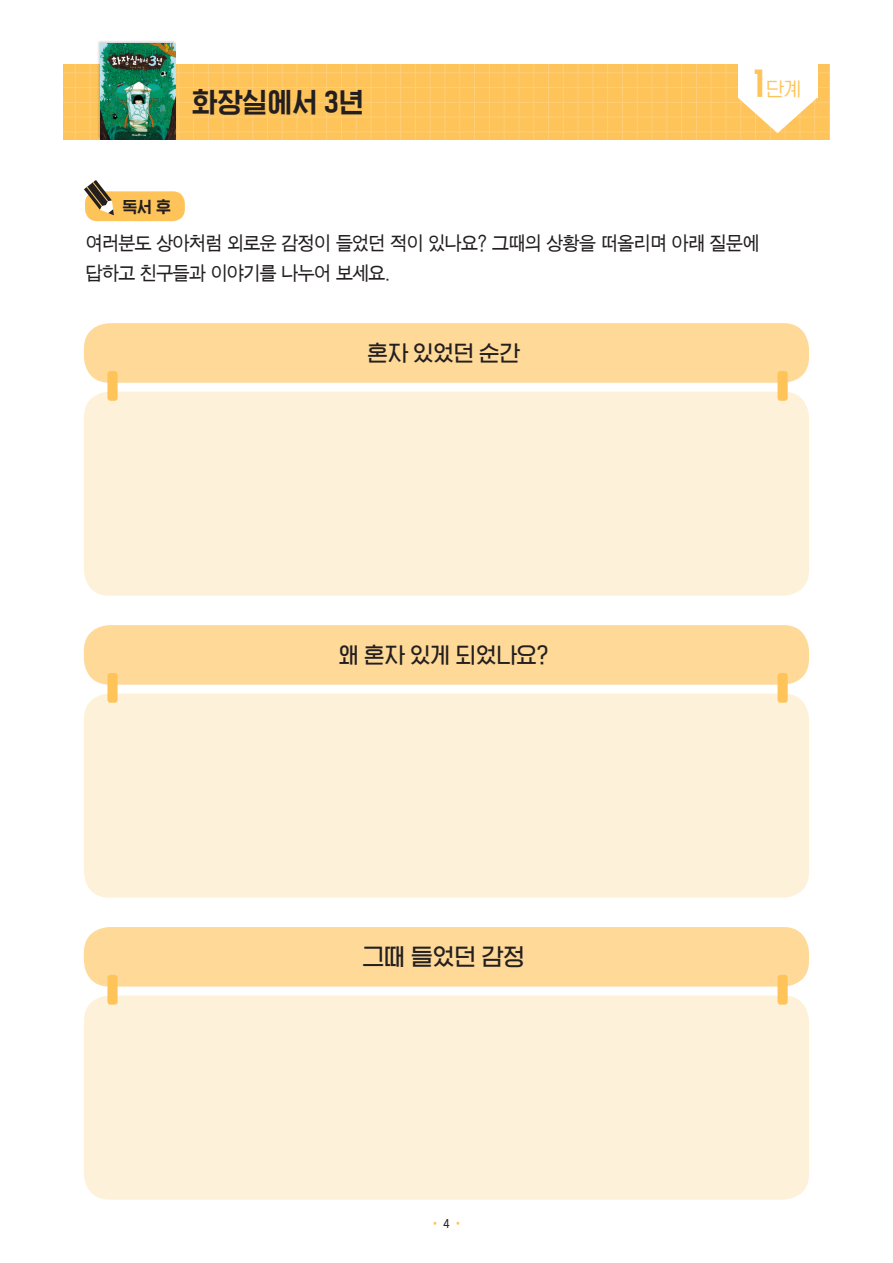
<style>
.page{position:relative;width:893px;height:1263px;background:#fff}
.page>*{position:absolute;margin:0;border:0;box-sizing:border-box;transform-origin:0 0}
.본문_파란상자{font:28.5px "HGG Gothicssi P80 g";color:#231f20}
.문제-소{font:24px "HGG Gothicssi P60 g";color:#231f20}
.문제-소-2{font:22.5px "HGG Gothicssi P60 g";color:#231f20}
.t1{font:19.65px "HGG Gothicssi P40 g";color:#fec459}
.본문_파란상자-2{font:19.5px "SMJ Gothic 10 Pro";letter-spacing:-.1em;color:#231f20;scale:.93 1}
.t2{font:16.5px "HGG Gothicssi P80 g";color:#231f20}
.본문_파란상자-3{font:12px "SMJ Gothic 10 Pro";color:#fec459;scale:.93 1}
.s1{font-family:"HGG Gothicssi P80 g";font-size:36px}
.s2{color:#231f20}
</style>
<div class="page">
<div style="left:63px;top:65px;width:767px;height:75px;background:#fec459"></div>
<hr style="left:282px;top:65px;width:1px;height:75px;background:#fece7a">
<hr style="left:740px;top:65px;width:1px;height:75px;background:#fece7a">
<hr style="left:622px;top:65px;width:1px;height:75px;background:#fece7a">
<hr style="left:400px;top:65px;width:1px;height:75px;background:#fece7a">
<hr style="left:563px;top:65px;width:1px;height:75px;background:#fece7a">
<hr style="left:341px;top:65px;width:1px;height:75px;background:#fece7a">
<hr style="left:799px;top:65px;width:1px;height:75px;background:#fece7a">
<hr style="left:223px;top:65px;width:1px;height:75px;background:#fece7a">
<hr style="left:681px;top:65px;width:1px;height:75px;background:#fece7a">
<hr style="left:459px;top:65px;width:1px;height:75px;background:#fece7a">
<hr style="left:75px;top:65px;width:1px;height:75px;background:#fece7a">
<hr style="left:533px;top:65px;width:1px;height:75px;background:#fece7a">
<hr style="left:311px;top:65px;width:1px;height:75px;background:#fece7a">
<hr style="left:770px;top:65px;width:1px;height:75px;background:#fece7a">
<hr style="left:193px;top:65px;width:1px;height:75px;background:#fece7a">
<hr style="left:652px;top:65px;width:1px;height:75px;background:#fece7a">
<hr style="left:430px;top:65px;width:1px;height:75px;background:#fece7a">
<hr style="left:592px;top:65px;width:1px;height:75px;background:#fece7a">
<hr style="left:371px;top:65px;width:1px;height:75px;background:#fece7a">
<hr style="left:829px;top:65px;width:1px;height:75px;background:#fece7a">
<hr style="left:252px;top:65px;width:1px;height:75px;background:#fece7a">
<hr style="left:711px;top:65px;width:1px;height:75px;background:#fece7a">
<hr style="left:489px;top:65px;width:1px;height:75px;background:#fece7a">
<hr style="left:519px;top:65px;width:1px;height:75px;background:#fece7a">
<hr style="left:297px;top:65px;width:1px;height:75px;background:#fece7a">
<hr style="left:755px;top:65px;width:1px;height:75px;background:#fece7a">
<hr style="left:178px;top:65px;width:1px;height:75px;background:#fece7a">
<hr style="left:637px;top:65px;width:1px;height:75px;background:#fece7a">
<hr style="left:415px;top:65px;width:1px;height:75px;background:#fece7a">
<hr style="left:578px;top:65px;width:1px;height:75px;background:#fece7a">
<hr style="left:356px;top:65px;width:1px;height:75px;background:#fece7a">
<hr style="left:814px;top:65px;width:1px;height:75px;background:#fece7a">
<hr style="left:238px;top:65px;width:1px;height:75px;background:#fece7a">
<hr style="left:696px;top:65px;width:1px;height:75px;background:#fece7a">
<hr style="left:474px;top:65px;width:1px;height:75px;background:#fece7a">
<hr style="left:90px;top:65px;width:1px;height:75px;background:#fece7a">
<hr style="left:548px;top:65px;width:1px;height:75px;background:#fece7a">
<hr style="left:326px;top:65px;width:1px;height:75px;background:#fece7a">
<hr style="left:785px;top:65px;width:1px;height:75px;background:#fece7a">
<hr style="left:208px;top:65px;width:1px;height:75px;background:#fece7a">
<hr style="left:666px;top:65px;width:1px;height:75px;background:#fece7a">
<hr style="left:445px;top:65px;width:1px;height:75px;background:#fece7a">
<hr style="left:607px;top:65px;width:1px;height:75px;background:#fece7a">
<hr style="left:385px;top:65px;width:1px;height:75px;background:#fece7a">
<hr style="left:267px;top:65px;width:1px;height:75px;background:#fece7a">
<hr style="left:726px;top:65px;width:1px;height:75px;background:#fece7a">
<hr style="left:504px;top:65px;width:1px;height:75px;background:#fece7a">
<hr style="left:63px;top:117px;width:767px;height:1px;background:#fece7a">
<hr style="left:63px;top:87px;width:767px;height:1px;background:#fece7a">
<hr style="left:63px;top:131px;width:767px;height:1px;background:#fece7a">
<hr style="left:63px;top:72px;width:767px;height:1px;background:#fece7a">
<hr style="left:63px;top:102px;width:767px;height:1px;background:#fece7a">
<svg style="left:738px;top:98px;width:79px;height:35px"></svg>
<div style="left:738px;top:27px;width:79px;height:71px;background:#fff"></div>
<div style="left:85px;top:191px;width:100px;height:30px;background:#fec459;border-radius:12px"></div>
<svg style="left:84px;top:180px;width:30px;height:35px"></svg>
<div style="left:97px;top:40px;width:79px;height:100px;background:#231f20;opacity:.2"></div>
<img style="left:101px;top:44px;width:75px;height:96px">
<div style="left:84px;top:323px;width:725px;height:60px;background:#fed998;border-radius:26px"></div>
<div style="left:84px;top:392px;width:725px;height:204px;background:#fef1d9;border-radius:26px"></div>
<div style="left:107px;top:371px;width:11px;height:30px;background:#fec459;border-radius:3px"></div>
<div style="left:777px;top:371px;width:11px;height:30px;background:#fec459;border-radius:3px"></div>
<div style="left:84px;top:625px;width:725px;height:60px;background:#fed998;border-radius:26px"></div>
<div style="left:84px;top:694px;width:725px;height:204px;background:#fef1d9;border-radius:26px"></div>
<div style="left:107px;top:673px;width:11px;height:30px;background:#fec459;border-radius:3px"></div>
<div style="left:777px;top:673px;width:11px;height:30px;background:#fec459;border-radius:3px"></div>
<div style="left:84px;top:927px;width:725px;height:59px;background:#fed998;border-radius:26px"></div>
<div style="left:84px;top:995px;width:725px;height:204px;background:#fef1d9;border-radius:26px"></div>
<div style="left:107px;top:975px;width:11px;height:30px;background:#fec459;border-radius:3px"></div>
<div style="left:777px;top:975px;width:11px;height:30px;background:#fec459;border-radius:3px"></div>
<p class="본문_파란상자" style="left:192px;top:86px;width:173px">화장실에서 3년</p>
<p class="t2" style="left:122px;top:197px;width:50px">독서 후</p>
<p class="t1" style="left:754px;top:78px;width:49px"><span class="s1">1</span>단계</p>
<p class="본문_파란상자-2" style="left:85px;top:234px;width:727px">여러분도 상아처럼 외로운 감정이 들었던 적이 있나요? 그때의 상황을 떠올리며 아래 질문에</p>
<p class="본문_파란상자-2" style="left:85px;top:264px;width:331px">답하고 친구들과 이야기를 나누어 보세요.</p>
<p class="문제-소-2" style="left:367px;top:341px;width:154px">혼자 있었던 순간</p>
<p class="문제-소-2" style="left:339px;top:642px;width:211px">왜 혼자 있게 되었나요?</p>
<p class="문제-소" style="left:362px;top:944px;width:164px">그때 들었던 감정</p>
<p class="본문_파란상자-3" style="left:429px;top:1217px;width:38px">• <span class="s2">4</span> •</p>
</div>
